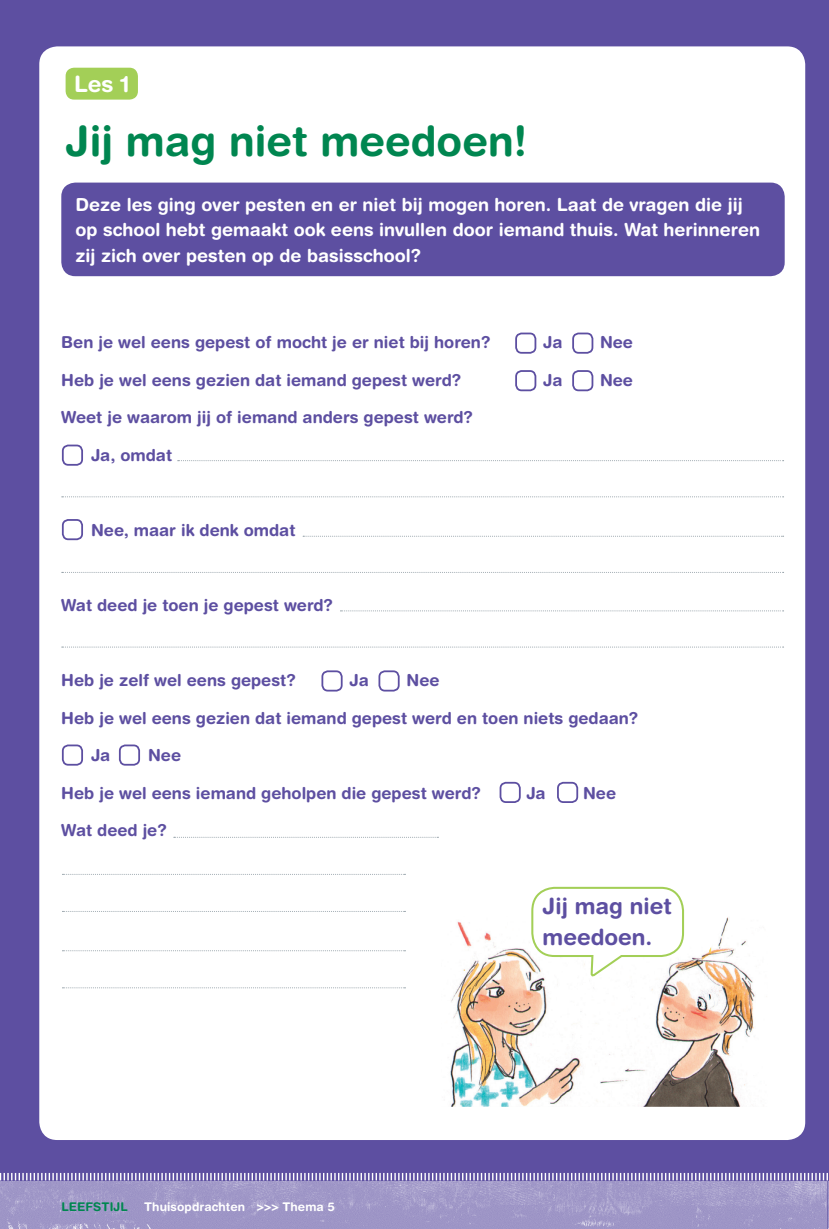
<style>
.page{position:relative;width:829px;height:1229px;background:#fff}
.page>*{position:absolute;margin:0;border:0;box-sizing:border-box;transform-origin:0 0}
.t1{font:700 42px "Helvetica Rounded";color:#008650}
.t2{font:700 22.5px "Helvetica Rounded";color:#fff}
.t3{font:700 22.35px/30.6px "Helvetica Rounded";color:#5d4fa1}
.t4{font:700 18px/25.5px "Helvetica Rounded";color:#fff}
.t5{font:700 16.5px "Helvetica Rounded";color:#5d4fa1}
.t6{font:700 12px "Helvetica Rounded";letter-spacing:.01em;color:#fff}
.t7{font:700 12px "Helvetica Rounded";letter-spacing:.01em;color:#008650}
</style>
<div class="page">
<div style="left:0;top:0;width:828px;height:1180px;background:#5d4fa1"></div>
<img style="left:0;top:1181px;width:828px;height:47px">
<div style="left:39px;top:46px;width:766px;height:1093px;background:#fff;border-radius:18px"></div>
<svg style="left:0;top:1173px;width:828px;height:8px"></svg>
<div style="left:66px;top:68px;width:72px;height:32px;background:#a3cf57;border-radius:9px"></div>
<svg style="left:178px;top:460px;width:605px;height:1px"></svg>
<svg style="left:62px;top:496px;width:721px;height:1px"></svg>
<svg style="left:62px;top:646px;width:721px;height:1px"></svg>
<svg style="left:174px;top:836px;width:264px;height:1px"></svg>
<svg style="left:62px;top:950px;width:343px;height:1px"></svg>
<svg style="left:62px;top:987px;width:343px;height:1px"></svg>
<svg style="left:303px;top:535px;width:480px;height:1px"></svg>
<svg style="left:340px;top:610px;width:443px;height:1px"></svg>
<div style="left:515px;top:332px;width:21px;height:21px;border:2px solid #5d4fa1;border-radius:6px"></div>
<div style="left:321px;top:670px;width:21px;height:21px;border:2px solid #5d4fa1;border-radius:6px"></div>
<div style="left:62px;top:444px;width:21px;height:21px;border:2px solid #5d4fa1;border-radius:6px"></div>
<div style="left:62px;top:744px;width:21px;height:21px;border:2px solid #5d4fa1;border-radius:6px"></div>
<div style="left:62px;top:519px;width:21px;height:21px;border:2px solid #5d4fa1;border-radius:6px"></div>
<div style="left:499px;top:781px;width:21px;height:21px;border:2px solid #5d4fa1;border-radius:6px"></div>
<div style="left:557px;top:781px;width:21px;height:21px;border:2px solid #5d4fa1;border-radius:6px"></div>
<div style="left:515px;top:370px;width:21px;height:21px;border:2px solid #5d4fa1;border-radius:6px"></div>
<div style="left:572px;top:332px;width:21px;height:21px;border:2px solid #5d4fa1;border-radius:6px"></div>
<div style="left:378px;top:670px;width:21px;height:21px;border:2px solid #5d4fa1;border-radius:6px"></div>
<div style="left:572px;top:370px;width:21px;height:21px;border:2px solid #5d4fa1;border-radius:6px"></div>
<div style="left:119px;top:744px;width:21px;height:21px;border:2px solid #5d4fa1;border-radius:6px"></div>
<img style="left:450px;top:917px;width:305px;height:189px">
<svg style="left:530px;top:886px;width:155px;height:92px"></svg>
<div style="left:61px;top:182px;width:723px;height:94px;background:#5d4fa1;border-radius:14px"></div>
<p class="t2" style="left:74px;top:70px;width:57px">Les 1</p>
<p class="t1" style="left:66px;top:115px;width:463px">Jij mag niet meedoen!</p>
<p class="t4" style="left:75px;top:191px;width:686px">Deze les ging over pesten en er niet bij mogen horen. Laat de vragen die jij op school hebt gemaakt ook eens invullen door iemand thuis. Wat herinneren zij zich over pesten op de basisschool?</p>
<p class="t5" style="left:61px;top:332px;width:430px">Ben je wel eens gepest of mocht je er niet bij horen?</p>
<p class="t5" style="left:543px;top:332px;width:21px">Ja</p>
<p class="t5" style="left:600px;top:332px;width:35px">Nee</p>
<p class="t5" style="left:61px;top:370px;width:401px">Heb je wel eens gezien dat iemand gepest werd?</p>
<p class="t5" style="left:543px;top:370px;width:21px">Ja</p>
<p class="t5" style="left:600px;top:370px;width:35px">Nee</p>
<p class="t5" style="left:61px;top:407px;width:413px">Weet je waarom jij of iemand anders gepest werd?</p>
<p class="t5" style="left:91px;top:445px;width:82px">Ja, omdat</p>
<p class="t5" style="left:91px;top:520px;width:206px">Nee, maar ik denk omdat</p>
<p class="t5" style="left:61px;top:595px;width:273px">Wat deed je toen je gepest werd?</p>
<p class="t5" style="left:61px;top:670px;width:236px">Heb je zelf wel eens gepest?</p>
<p class="t5" style="left:349px;top:670px;width:21px">Ja</p>
<p class="t5" style="left:406px;top:670px;width:35px">Nee</p>
<p class="t5" style="left:61px;top:707px;width:578px">Heb je wel eens gezien dat iemand gepest werd en toen niets gedaan?</p>
<p class="t5" style="left:91px;top:745px;width:21px">Ja</p>
<p class="t5" style="left:148px;top:745px;width:35px">Nee</p>
<p class="t5" style="left:61px;top:782px;width:421px">Heb je wel eens iemand geholpen die gepest werd?</p>
<p class="t5" style="left:526px;top:782px;width:21px">Ja</p>
<p class="t5" style="left:583px;top:782px;width:35px">Nee</p>
<p class="t5" style="left:61px;top:820px;width:107px">Wat deed je?</p>
<p class="t7" style="left:61px;top:1199px;width:68px">LEEFSTIJL</p>
<p class="t6" style="left:144px;top:1199px;width:192px">Thuisopdrachten &gt;&gt;&gt; Thema 5</p>
<p class="t3" style="left:542px;top:890px;width:131px">Jij mag niet meedoen.</p>
</div>
